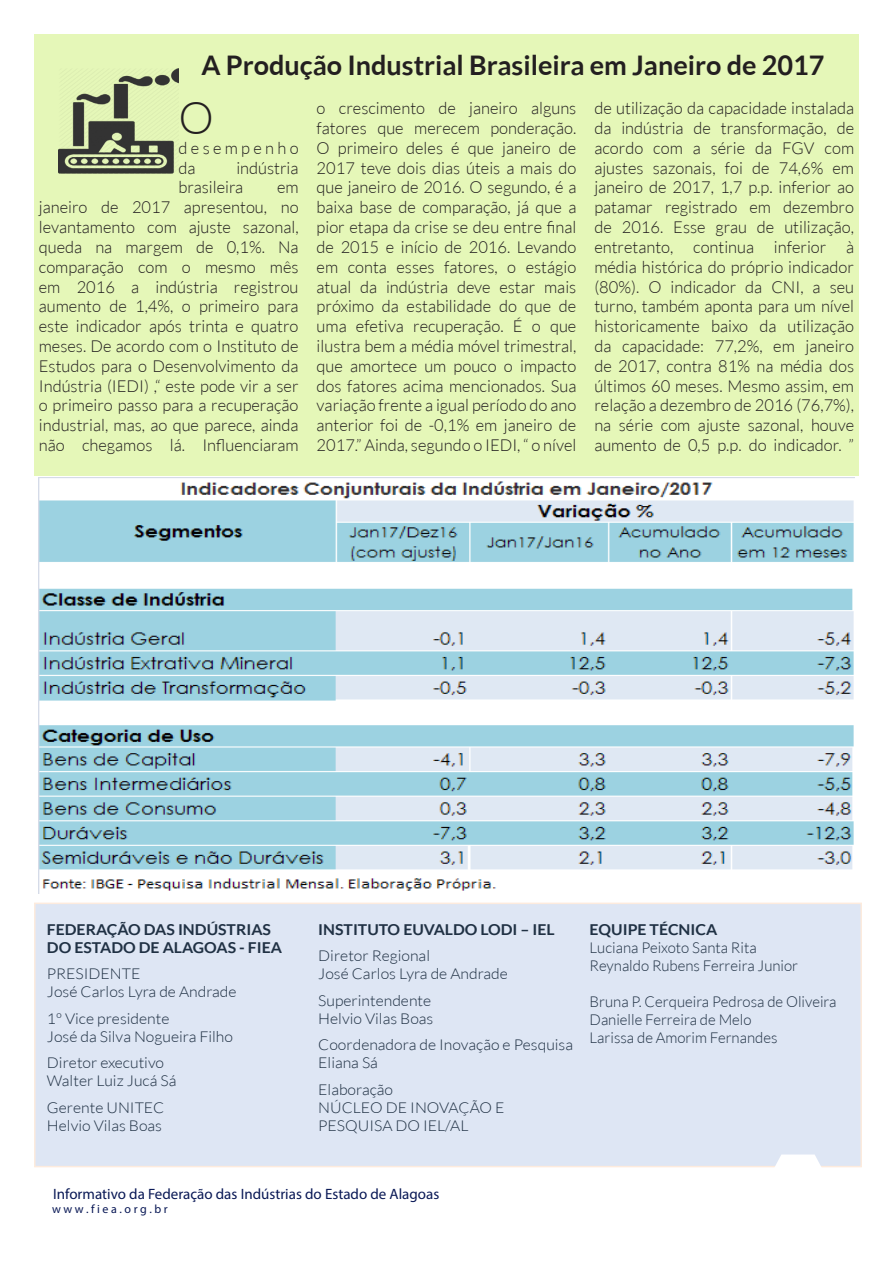
<style>
.page{position:relative;width:893px;height:1263px;background:#fff}
.page>*{position:absolute;margin:0;border:0;box-sizing:border-box;transform-origin:0 0}
.t1{font:300 44.55px "Lato";color:#231f20}
.t2{font:700 27px "Lato";color:#231f20}
.t3{font:300 16.5px/19.8px "Lato";color:#231f20;text-align:justify}
.t4{font:300 16.5px/19.8px "Lato";letter-spacing:.2em;color:#231f20}
.texto{font:300 15px/18px "Lato";color:#203144;scale:1.05 1}
.texto-2{font:300 15px "Lato";color:#203144}
.t5{font:15px "Myriad Pro";color:#091855}
.titulo_pequeno{font:700 15px "Lato";color:#203144;scale:1.05 1}
.texto-3{font:700 15px "Lato";color:#203144;scale:1.05 1}
.t6{font:12px "Myriad Pro";color:#091855}
</style>
<div class="page">
<div style="left:34px;top:902px;width:828px;height:265px;background:#dee6f4;border:2px solid #fdebdd"></div>
<div style="left:34px;top:34px;width:824px;height:441px;background:#e5f7b8"></div>
<svg style="left:765px;top:1154px;width:66px;height:14px"></svg>
<img style="left:39px;top:478px;width:815px;height:415px">
<img style="left:58px;top:68px;width:121px;height:106px">
<p class="t2" style="left:201px;top:50px;width:624px">A Produção Industrial Brasileira em Janeiro de 2017</p>
<p class="t1" style="left:179px;top:94px;width:37px">O</p>
<p class="t4" style="left:179px;top:138px;width:121px">desempenho da</p>
<p class="t3" style="left:317px;top:99px;width:261px">o crescimento de janeiro alguns fatores que merecem ponderação.<br>O primeiro deles é que janeiro de 2017 teve dois dias úteis a mais do que janeiro de 2016. O segundo, é a baixa base de comparação, já que a pior etapa da crise se deu entre final de 2015 e início de 2016. Levando em conta esses fatores, o estágio atual da indústria deve estar mais próximo da estabilidade do que de uma efetiva recuperação. É o que ilustra bem a média móvel trimestral, que amortece um pouco o impacto dos fatores acima mencionados. Sua variação frente a igual período do ano anterior foi de -0,1% em janeiro de 2017.” Ainda, segundo o IEDI, “ o nível</p>
<p class="t3" style="left:594px;top:99px;width:261px">de utilização da capacidade instalada da indústria de transformação, de acordo com a série da FGV com ajustes sazonais, foi de 74,6% em janeiro de 2017, 1,7 p.p. inferior ao patamar registrado em dezembro de 2016. Esse grau de utilização, entretanto, continua inferior à média histórica do próprio indicador (80%). O indicador da CNI, a seu turno, também aponta para um nível historicamente baixo da utilização da capacidade: 77,2%, em janeiro de 2017, contra 81% na média dos últimos 60 meses. Mesmo assim, em relação a dezembro de 2016 (76,7%), na série com ajuste sazonal, houve aumento de 0,5 p.p. do indicador. ”</p>
<p class="t3" style="left:179px;top:158px;width:121px;text-indent:58px">indústria brasileira</p>
<p class="t3" style="left:39px;top:178px;width:261px;text-indent:238px">em janeiro de 2017 apresentou, no levantamento com ajuste sazonal, queda na margem de 0,1%. Na comparação com o mesmo mês em 2016 a indústria registrou aumento de 1,4%, o primeiro para este indicador após trinta e quatro meses. De acordo com o Instituto de Estudos para o Desenvolvimento da Indústria (IEDI) ,“ este pode vir a ser o primeiro passo para a recuperação industrial, mas, ao que parece, ainda não chegamos lá. Influenciaram</p>
<p class="titulo_pequeno" style="left:47px;top:921px;width:215px">FEDERAÇÃO DAS INDÚSTRIAS</p>
<p class="titulo_pequeno" style="left:47px;top:939px;width:225px">DO ESTADO DE ALAGOAS - FIEA</p>
<p class="texto" style="left:47px;top:965px;width:90px">PRESIDENTE</p>
<p class="texto" style="left:47px;top:983px;width:182px">José Carlos Lyra de Andrade</p>
<p class="texto" style="left:47px;top:1009px;width:118px">1º Vice presidente</p>
<p class="texto" style="left:47px;top:1027px;width:179px">José da Silva Nogueira Filho</p>
<p class="texto" style="left:47px;top:1054px;width:113px">Diretor executivo</p>
<p class="texto" style="left:47px;top:1072px;width:125px">Walter Luiz Jucá Sá</p>
<p class="texto" style="left:47px;top:1098px;width:113px">Gerente UNITEC</p>
<p class="texto" style="left:47px;top:1116px;width:111px">Helvio Vilas Boas</p>
<p class="texto-3" style="left:318px;top:921px;width:227px">INSTITUTO EUVALDO LODI – IEL</p>
<p class="texto" style="left:318px;top:947px;width:108px">Diretor Regional</p>
<p class="texto" style="left:318px;top:965px;width:182px">José Carlos Lyra de Andrade</p>
<p class="texto" style="left:318px;top:991px;width:109px">Superintendente</p>
<p class="texto" style="left:318px;top:1009px;width:111px">Helvio Vilas Boas</p>
<p class="texto" style="left:318px;top:1036px;width:244px">Coordenadora de Inovação e Pesquisa</p>
<p class="texto" style="left:318px;top:1054px;width:58px">Eliana Sá</p>
<p class="texto" style="left:318px;top:1080px;width:73px">Elaboração</p>
<p class="texto" style="left:318px;top:1098px;width:179px">NÚCLEO DE INOVAÇÃO E<br>PESQUISA DO IEL/AL</p>
<p class="texto-3" style="left:590px;top:921px;width:123px">EQUIPE TÉCNICA</p>
<p class="texto-2" style="left:590px;top:939px;width:169px">Luciana Peixoto Santa Rita</p>
<p class="texto-2" style="left:590px;top:957px;width:210px">Reynaldo Rubens Ferreira Junior</p>
<p class="texto-2" style="left:590px;top:993px;width:248px">Bruna P. Cerqueira Pedrosa de Oliveira</p>
<p class="texto-2" style="left:590px;top:1011px;width:164px">Danielle Ferreira de Melo</p>
<p class="texto-2" style="left:590px;top:1029px;width:189px">Larissa de Amorim Fernandes</p>
<p class="t5" style="left:53px;top:1185px;width:388px">Informativo da Federação das Indústrias do Estado de Alagoas</p>
<p class="t6" style="left:52px;top:1201px;width:117px">w w w . f i e a . o r g . b r</p>
</div>
